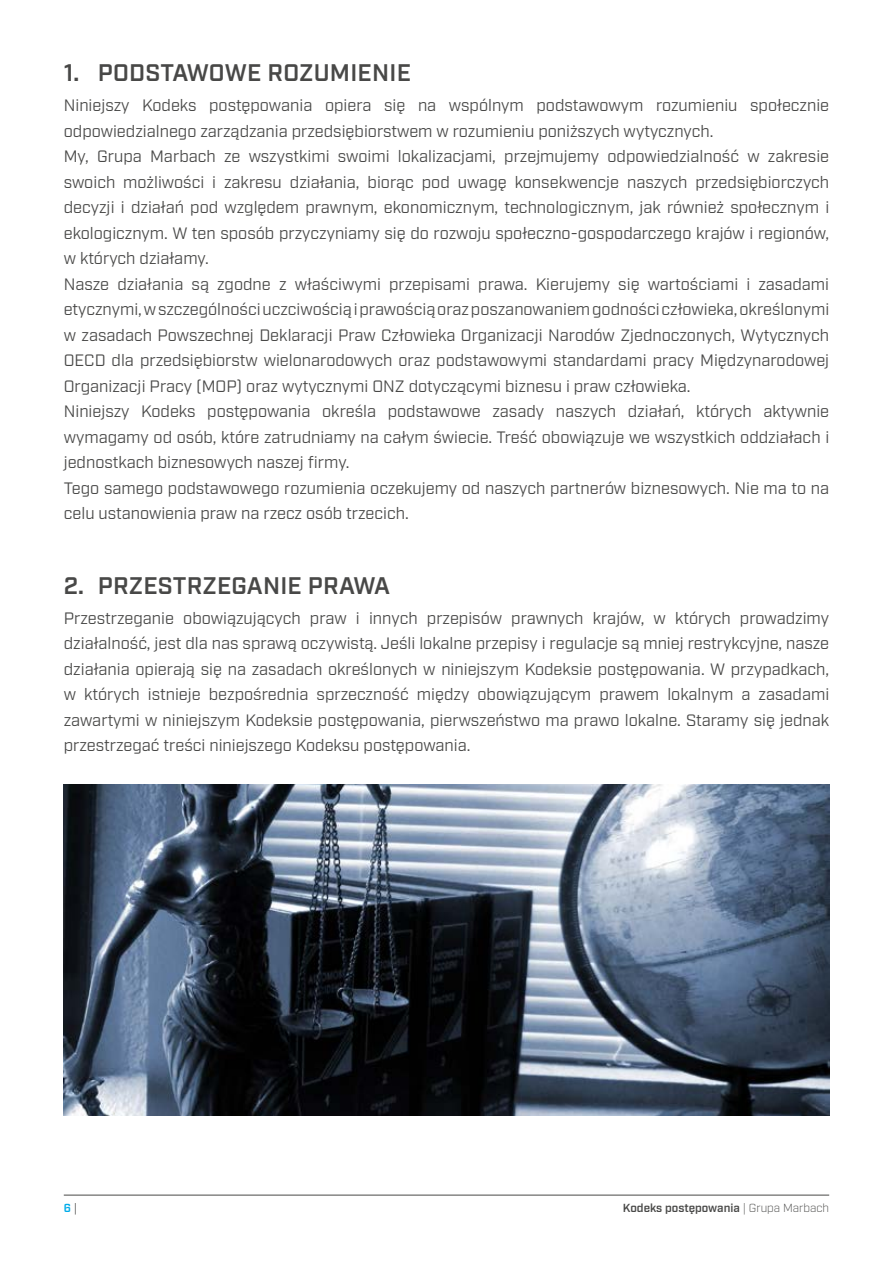
<style>
.page{position:relative;width:893px;height:1263px;background:#fff}
.page>*{position:absolute;margin:0;border:0;box-sizing:border-box;transform-origin:0 0}
.t1{font:600 24px "Industry";letter-spacing:.01em;color:#484847}
.copy_PL{font:16.5px/25.5px "Industry";color:#484847;text-align:justify}
.t2{font:600 11.7px "Industry";color:#484847}
.t3{font:600 11.7px "Industry";color:#00ace9}
.s1{font-weight:400;color:#484847}
.s2{font-weight:300}
</style>
<div class="page">
<hr style="left:64px;top:1195px;width:765px;height:1px;background:#484847">
<img style="left:64px;top:784px;width:765px;height:332px">
<p class="t1" style="left:64px;top:59px;width:349px">1. PODSTAWOWE ROZUMIENIE</p>
<p class="copy_PL" style="left:64px;top:93px;width:767px">Niniejszy Kodeks postępowania opiera się na wspólnym podstawowym rozumieniu społecznie odpowiedzialnego zarządzania przedsiębiorstwem w rozumieniu poniższych wytycznych.</p>
<p class="copy_PL" style="left:64px;top:144px;width:767px">My, Grupa Marbach ze wszystkimi swoimi lokalizacjami, przejmujemy odpowiedzialność w zakresie swoich możliwości i zakresu działania, biorąc pod uwagę konsekwencje naszych przedsiębiorczych decyzji i działań pod względem prawnym, ekonomicznym, technologicznym, jak również społecznym i ekologicznym. W ten sposób przyczyniamy się do rozwoju społeczno-gospodarczego krajów i regionów, w których działamy.</p>
<p class="copy_PL" style="left:64px;top:271px;width:767px">Nasze działania są zgodne z właściwymi przepisami prawa. Kierujemy się wartościami i zasadami etycznymi, w szczególności uczciwością i prawością oraz poszanowaniem godności człowieka, określonymi w zasadach Powszechnej Deklaracji Praw Człowieka Organizacji Narodów Zjednoczonych, Wytycznych OECD dla przedsiębiorstw wielonarodowych oraz podstawowymi standardami pracy Międzynarodowej Organizacji Pracy (MOP) oraz wytycznymi ONZ dotyczącymi biznesu i praw człowieka.</p>
<p class="copy_PL" style="left:64px;top:399px;width:767px">Niniejszy Kodeks postępowania określa podstawowe zasady naszych działań, których aktywnie wymagamy od osób, które zatrudniamy na całym świecie. Treść obowiązuje we wszystkich oddziałach i jednostkach biznesowych naszej firmy.</p>
<p class="copy_PL" style="left:64px;top:475px;width:767px">Tego samego podstawowego rozumienia oczekujemy od naszych partnerów biznesowych. Nie ma to na celu ustanowienia praw na rzecz osób trzecich.</p>
<p class="t1" style="left:64px;top:572px;width:328px">2. PRZESTRZEGANIE PRAWA</p>
<p class="copy_PL" style="left:64px;top:606px;width:767px">Przestrzeganie obowiązujących praw i innych przepisów prawnych krajów, w których prowadzimy działalność, jest dla nas sprawą oczywistą. Jeśli lokalne przepisy i regulacje są mniej restrykcyjne, nasze działania opierają się na zasadach określonych w niniejszym Kodeksie postępowania. W przypadkach, w których istnieje bezpośrednia sprzeczność między obowiązującym prawem lokalnym a zasadami zawartymi w niniejszym Kodeksie postępowania, pierwszeństwo ma prawo lokalne. Staramy się jednak przestrzegać treści niniejszego Kodeksu postępowania.</p>
<p class="t3" style="left:64px;top:1201px;width:15px">6 <span class="s1">|</span></p>
<p class="t2" style="left:623px;top:1201px;width:208px">Kodeks postępowania <span class="s2">| Grupa Marbach</span></p>
</div>
